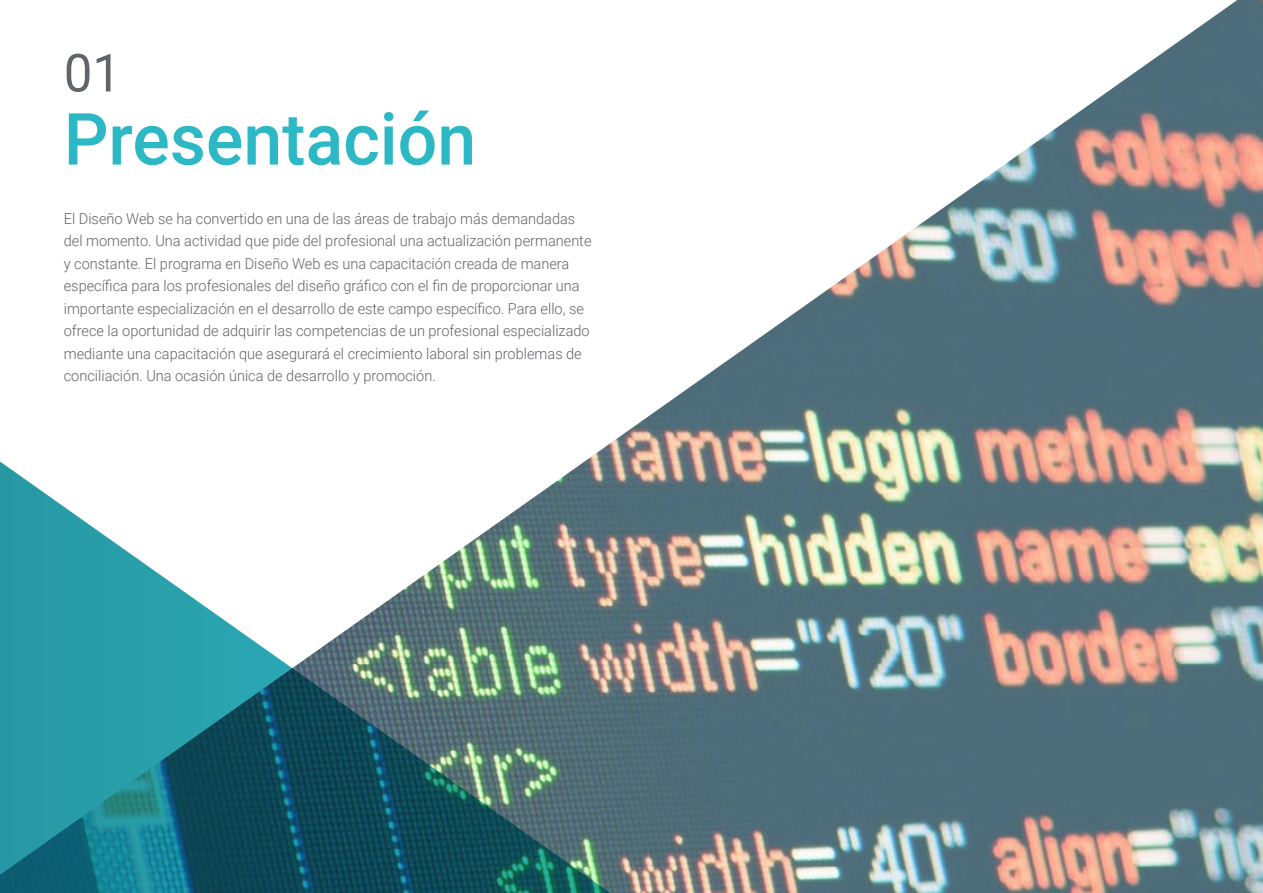
<style>
.page{position:relative;width:1263px;height:893px;background:#fff}
.page>*{position:absolute;margin:0;border:0;box-sizing:border-box;transform-origin:0 0}
.t1{font:500 72px "Roboto";color:#2db8c5}
.t2{font:52.5px "Roboto";color:#61646a}
.t3{font:300 15px/22.5px "Roboto";color:#61646a}
</style>
<div class="page">
<img style="left:606px;top:0;width:657px;height:893px">
<svg style="left:0;top:446px;width:640px;height:447px"></svg>
<h2 class="t2" style="left:64px;top:36px;width:59px">01</h2>
<h1 class="t1" style="left:64px;top:89px;width:414px">Presentación</h1>
<p class="t3" style="left:64px;top:207px;width:529px">El Diseño Web se ha convertido en una de las áreas de trabajo más demandadas del momento. Una actividad que pide del profesional una actualización permanente y constante. El programa en Diseño Web es una capacitación creada de manera específica para los profesionales del diseño gráfico con el fin de proporcionar una importante especialización en el desarrollo de este campo específico. Para ello, se ofrece la oportunidad de adquirir las competencias de un profesional especializado mediante una capacitación que asegurará el crecimiento laboral sin problemas de conciliación. Una ocasión única de desarrollo y promoción.</p>
</div>
